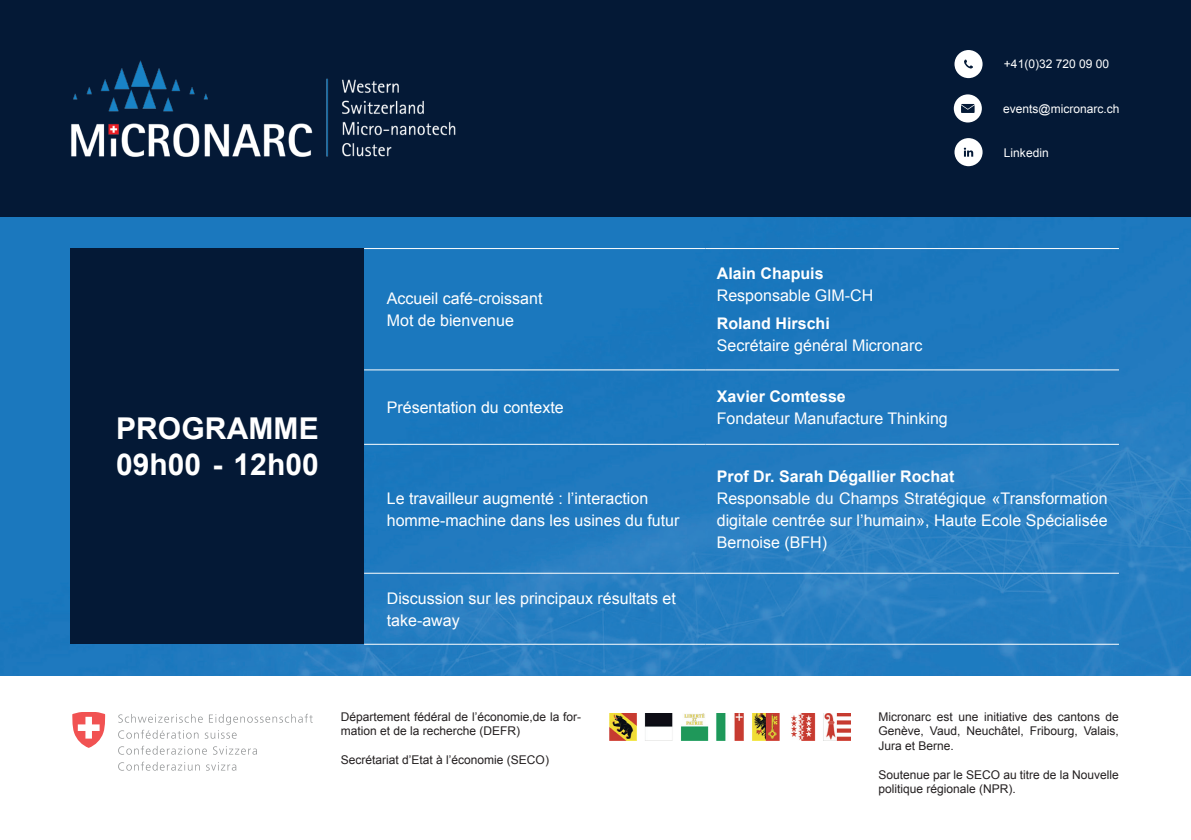
<style>
.page{position:relative;width:1191px;height:840px;background:#fff}
.page>*{position:absolute;margin:0;border:0;box-sizing:border-box;transform-origin:0 0}
.t1{font:700 30px/36px "Arial";color:#fff}
.t2{font:16px/22px "Arial";color:#fff}
.t3{font:700 16px "Arial";color:#fff}
.t4{font:12px/14.4px "Arial";color:#231f20}
.t5{font:12px "Arial";color:#fff}
</style>
<div class="page">
<img style="left:0;top:217px;width:1191px;height:458px">
<div style="left:0;top:0;width:1191px;height:217px;background:#041936"></div>
<svg style="left:954px;top:50px;width:28px;height:28px"></svg>
<svg style="left:953px;top:94px;width:28px;height:28px"></svg>
<svg style="left:954px;top:138px;width:28px;height:28px"></svg>
<img style="left:71px;top:60px;width:385px;height:97px">
<div style="left:71px;top:248px;width:293px;height:396px;background:#041936"></div>
<hr style="left:364px;top:248px;width:341px;height:1px;background:#fff">
<hr style="left:705px;top:248px;width:414px;height:1px;background:#fff">
<hr style="left:364px;top:369px;width:341px;height:1px;background:#fff">
<hr style="left:705px;top:369px;width:414px;height:1px;background:#fff">
<hr style="left:364px;top:443px;width:341px;height:1px;background:#fff">
<hr style="left:705px;top:443px;width:414px;height:1px;background:#fff">
<hr style="left:364px;top:572px;width:341px;height:1px;background:#fff">
<hr style="left:705px;top:572px;width:414px;height:1px;background:#fff">
<hr style="left:364px;top:643px;width:341px;height:1px;background:#fff">
<hr style="left:705px;top:643px;width:414px;height:1px;background:#fff">
<svg style="left:118px;top:713px;width:195px;height:25px"></svg>
<svg style="left:118px;top:745px;width:89px;height:9px"></svg>
<svg style="left:213px;top:746px;width:44px;height:8px"></svg>
<svg style="left:118px;top:761px;width:82px;height:9px"></svg>
<svg style="left:206px;top:762px;width:30px;height:8px"></svg>
<svg style="left:72px;top:712px;width:34px;height:35px"></svg>
<img style="left:609px;top:713px;width:241px;height:26px">
<p class="t5" style="left:1004px;top:56px;width:107px">+41(0)32 720 09 00</p>
<p class="t5" style="left:1003px;top:101px;width:118px">events@micronarc.ch</p>
<p class="t5" style="left:1004px;top:144px;width:46px">Linkedin</p>
<h1 class="t1" style="left:116px;top:411px;width:204px">PROGRAMME<br>09h00 - 12h00</h1>
<p class="t2" style="left:387px;top:287px;width:157px">Accueil café-croissant<br>Mot de bienvenue</p>
<p class="t2" style="left:387px;top:396px;width:178px">Présentation du contexte</p>
<p class="t2" style="left:387px;top:487px;width:294px">Le travailleur augmenté : l’interaction homme-machine dans les usines du futur</p>
<p class="t2" style="left:387px;top:586px;width:290px">Discussion sur les principaux résultats et take-away</p>
<p class="t4" style="left:341px;top:709px;width:242px">Département fédéral de l’économie,de la for&shy;mation et de la recherche (DEFR)</p>
<p class="t4" style="left:341px;top:752px;width:210px">Secrétariat d’Etat à l’économie (SECO)</p>
<p class="t3" style="left:717px;top:263px;width:108px">Alain Chapuis</p>
<p class="t2" style="left:717px;top:284px;width:158px">Responsable GIM-CH</p>
<p class="t3" style="left:717px;top:312px;width:114px">Roland Hirschi</p>
<p class="t2" style="left:717px;top:334px;width:207px">Secrétaire général Micronarc</p>
<p class="t3" style="left:717px;top:385px;width:130px">Xavier Comtesse</p>
<p class="t2" style="left:717px;top:407px;width:232px">Fondateur Manufacture Thinking</p>
<p class="t3" style="left:717px;top:465px;width:239px">Prof Dr. Sarah Dégallier Rochat</p>
<p class="t2" style="left:717px;top:487px;width:392px;text-align:justify">Responsable du Champs Stratégique «Transformation digitale centrée sur l’humain», Haute Ecole Spécialisée Bernoise (BFH)</p>
<p class="t4" style="left:878px;top:709px;width:242px;text-align:justify">Micronarc est une initiative des cantons de Genève, Vaud, Neuchâtel, Fribourg, Valais, Jura et Berne.</p>
<p class="t4" style="left:878px;top:767px;width:242px">Soutenue par le SECO au titre de la Nouvelle politique régionale (NPR).</p>
</div>
